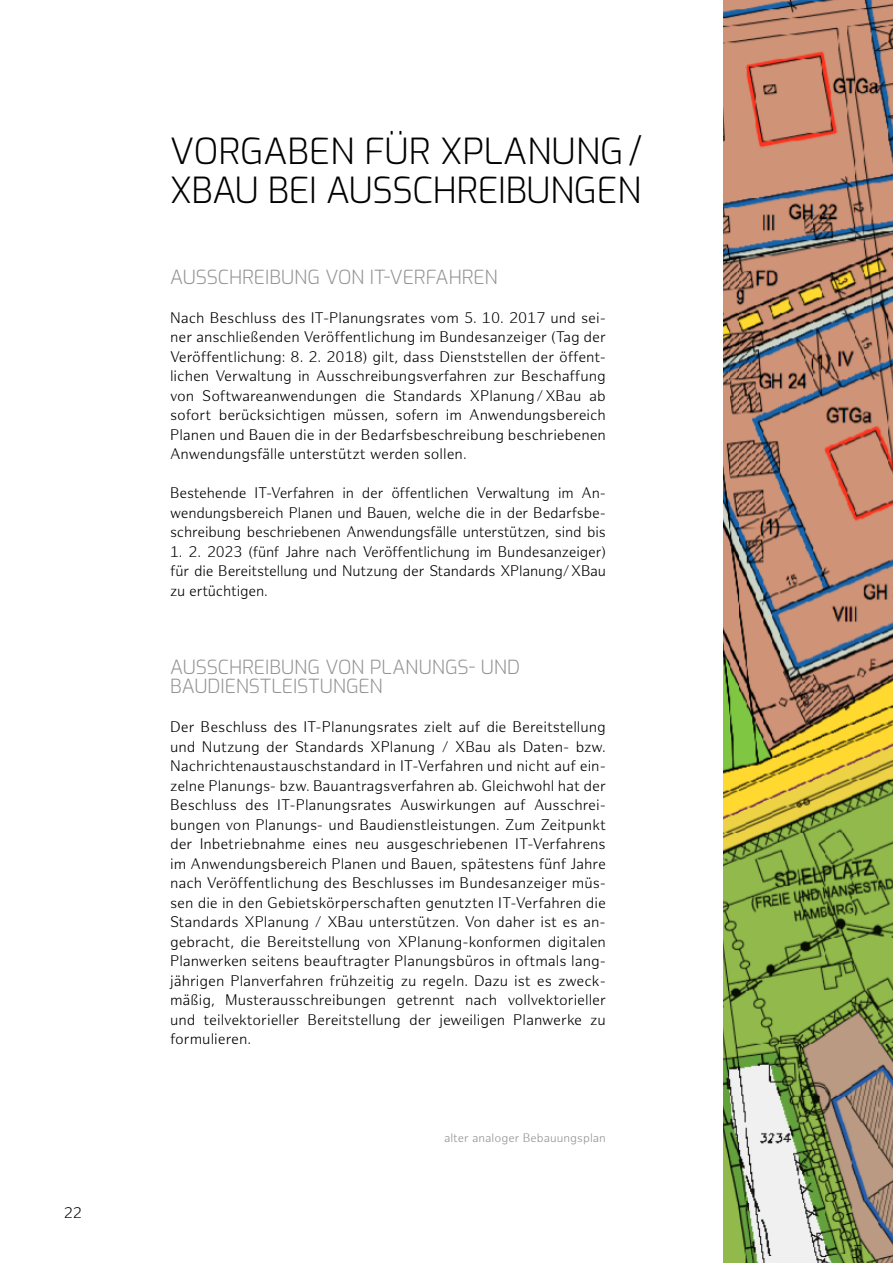
<style>
.page{position:relative;width:893px;height:1263px;background:#fff}
.page>*{position:absolute;margin:0;border:0;box-sizing:border-box;transform-origin:0 0}
.t1{font:300 36px/39px "Exo";letter-spacing:-.01em;color:#000}
.t2{font:300 19.5px/19.5px "Exo";letter-spacing:-.005em;color:#939393}
.t3{font:300 15px/19.5px "Hamburg Sans";letter-spacing:-.01em;color:#000;text-align:justify}
.t4{font:300 12px "Hamburg Sans";color:#939393}
</style>
<div class="page">
<img style="left:724px;top:0;width:169px;height:1263px">
<p class="t3" style="left:64px;top:1204px;width:20px">22</p>
<h1 class="t1" style="left:170px;top:129px;width:474px">VORGABEN FÜR XPLANUNG /<br>XBAU BEI AUSSCHREIBUNGEN</h1>
<h2 class="t2" style="left:170px;top:266px;width:329px">AUSSCHREIBUNG VON IT-VERFAHREN</h2>
<p class="t3" style="left:170px;top:308px;width:437px">Nach Beschluss des IT-Planungsrates vom 5. 10. 2017 und sei&shy;ner anschließenden Veröffentlichung im Bundesanzeiger (Tag der Veröffentlichung: 8. 2. 2018) gilt, dass Dienststellen der öffent&shy;lichen Verwaltung in Ausschreibungsverfahren zur Beschaffung von Softwareanwendungen die Standards XPlanung/XBau ab sofort berücksichtigen müssen, sofern im Anwendungsbereich Planen und Bauen die in der Bedarfsbeschreibung beschriebenen Anwendungsfälle unterstützt werden sollen.</p>
<p class="t3" style="left:170px;top:484px;width:437px">Bestehende IT-Verfahren in der öffentlichen Verwaltung im An&shy;wendungsbereich Planen und Bauen, welche die in der Bedarfsbe&shy;schreibung beschriebenen Anwendungsfälle unterstützen, sind bis</p>
<p class="t3" style="left:170px;top:542px;width:437px">1. 2. 2023 (fünf Jahre nach Veröffentlichung im Bundesanzeiger) für die Bereitstellung und Nutzung der Standards XPlanung/XBau zu ertüchtigen.</p>
<h2 class="t2" style="left:170px;top:656px;width:351px">AUSSCHREIBUNG VON PLANUNGS- UND<br>BAUDIENSTLEISTUNGEN</h2>
<p class="t3" style="left:170px;top:718px;width:437px">Der Beschluss des IT-Planungsrates zielt auf die Bereitstellung und Nutzung der Standards XPlanung / XBau als Daten- bzw.<br>Nachrichtenaustauschstandard in IT-Verfahren und nicht auf ein&shy;zelne Planungs- bzw. Bauantragsverfahren ab. Gleichwohl hat der Beschluss des IT-Planungsrates Auswirkungen auf Ausschrei&shy;bungen von Planungs- und Baudienstleistungen. Zum Zeitpunkt der Inbetriebnahme eines neu ausgeschriebenen IT-Verfahrens im Anwendungsbereich Planen und Bauen, spätestens fünf Jahre nach Veröffentlichung des Beschlusses im Bundesanzeiger müs&shy;sen die in den Gebietskörperschaften genutzten IT-Verfahren die Standards XPlanung / XBau unterstützen. Von daher ist es an&shy;gebracht, die Bereitstellung von XPlanung-konformen digitalen Planwerken seitens beauftragter Planungsbüros in oftmals lang&shy;jährigen Planverfahren frühzeitig zu regeln. Dazu ist es zweck&shy;mäßig, Musterausschreibungen getrennt nach vollvektorieller und teilvektorieller Bereitstellung der jeweiligen Planwerke zu formulieren.</p>
<p class="t4" style="left:444px;top:1131px;width:163px">alter analoger Bebauungsplan</p>
</div>
